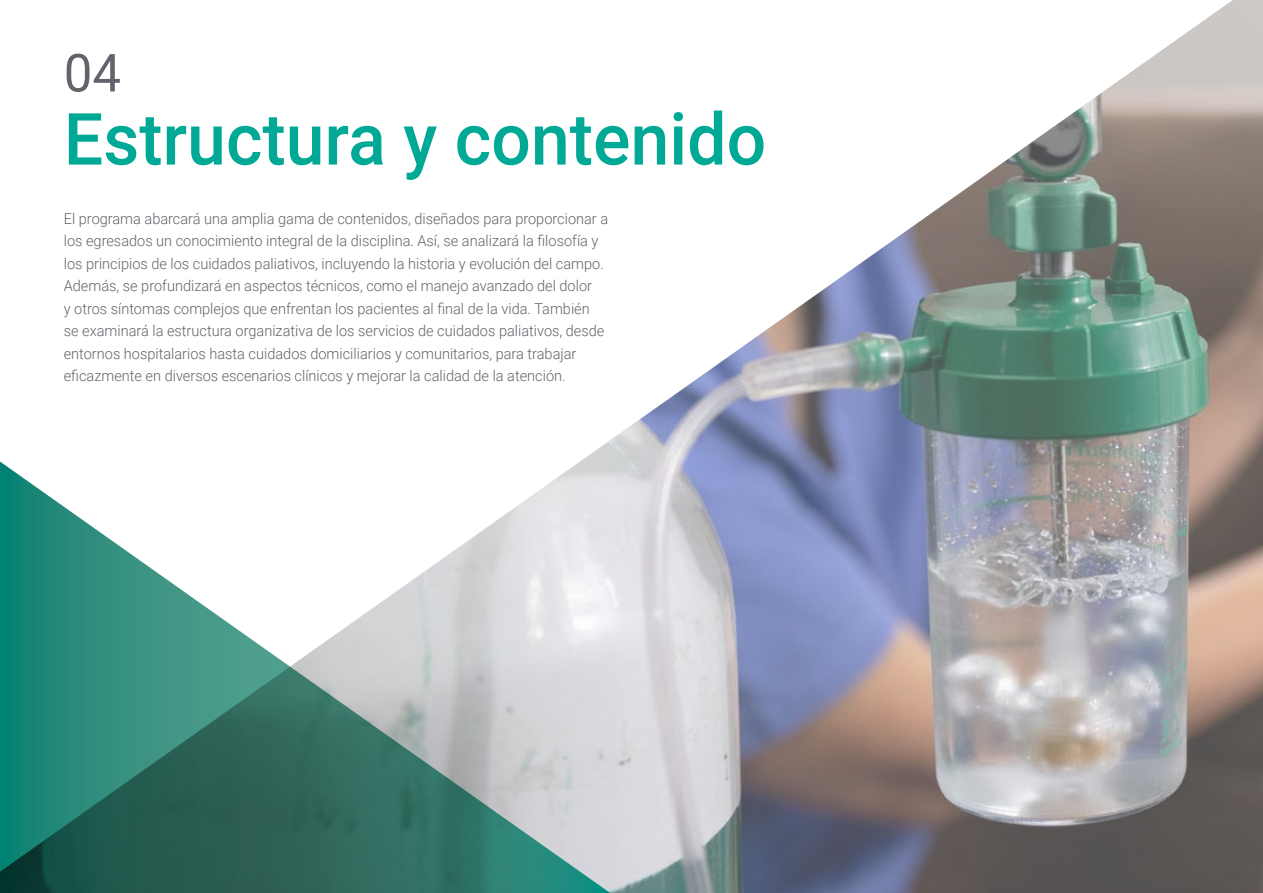
<style>
.page{position:relative;width:1263px;height:893px;background:#fff}
.page>*{position:absolute;margin:0;border:0;box-sizing:border-box;transform-origin:0 0}
.t1{font:500 72px "Roboto";color:#00a996}
.t2{font:52.5px "Roboto";color:#61646a}
.t3{font:300 15px/22.5px "Roboto";color:#61646a}
</style>
<div class="page">
<img style="left:602px;top:0;width:661px;height:893px">
<svg style="left:0;top:446px;width:640px;height:447px"></svg>
<h2 class="t2" style="left:64px;top:36px;width:59px">04</h2>
<h1 class="t1" style="left:64px;top:89px;width:704px">Estructura y contenido</h1>
<p class="t3" style="left:64px;top:207px;width:546px">El programa abarcará una amplia gama de contenidos, diseñados para proporcionar a los egresados un conocimiento integral de la disciplina. Así, se analizará la filosofía y los principios de los cuidados paliativos, incluyendo la historia y evolución del campo.<br>Además, se profundizará en aspectos técnicos, como el manejo avanzado del dolor<br>y otros síntomas complejos que enfrentan los pacientes al final de la vida. También se examinará la estructura organizativa de los servicios de cuidados paliativos, desde entornos hospitalarios hasta cuidados domiciliarios y comunitarios, para trabajar eficazmente en diversos escenarios clínicos y mejorar la calidad de la atención.</p>
</div>
